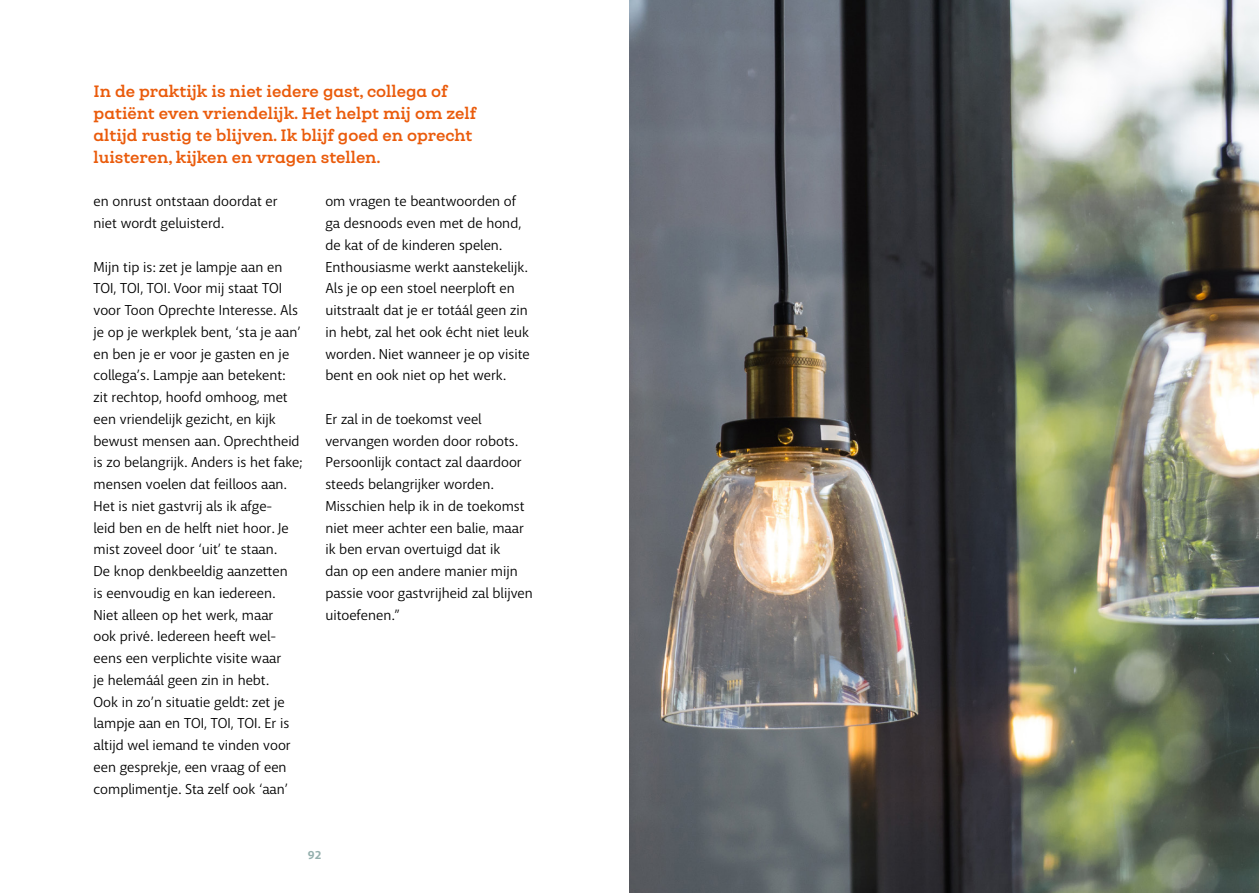
<style>
.page{position:relative;width:1259px;height:893px;background:#fff}
.page>*{position:absolute;margin:0;border:0;box-sizing:border-box;transform-origin:0 0}
.streamer{font:700 15.75px/21.8px "Queulat";color:#ea5b0b}
.brood{font:14.25px/21.8px "Macha";color:#000}
.t1{font:700 12px "Macha";color:#94afad}
</style>
<div class="page">
<img style="left:629px;top:0;width:630px;height:893px">
<p class="streamer" style="left:94px;top:80px;width:384px">In de praktijk is niet iedere gast, collega of patiënt even vriendelijk. Het helpt mij om zelf altijd rustig te blijven. Ik blijf goed en oprecht luisteren, kijken en vragen stellen.</p>
<p class="brood" style="left:94px;top:191px;width:186px">en onrust ontstaan doordat er niet wordt geluisterd.</p>
<p class="brood" style="left:94px;top:256px;width:210px">Mijn tip is: zet je lampje aan en<br>TOI, TOI, TOI. Voor mij staat TOI voor Toon Oprechte Interesse. Als je op je werkplek bent, ‘sta je aan’ en ben je er voor je gasten en je collega’s. Lampje aan betekent: zit rechtop, hoofd omhoog, met een vriendelijk gezicht, en kijk bewust mensen aan. Oprechtheid is zo belangrijk. Anders is het fake; mensen voelen dat feilloos aan.<br>Het is niet gastvrij als ik afge-<br>leid ben en de helft niet hoor. Je mist zoveel door ‘uit’ te staan.<br>De knop denkbeeldig aanzetten<br>is eenvoudig en kan iedereen.<br>Niet alleen op het werk, maar<br>ook privé. Iedereen heeft wel&shy;eens een verplichte visite waar<br>je helemáál geen zin in hebt.<br>Ook in zo’n situatie geldt: zet je lampje aan en TOI, TOI, TOI. Er is altijd wel iemand te vinden voor een gesprekje, een vraag of een complimentje. Sta zelf ook ‘aan’</p>
<p class="brood" style="left:325px;top:191px;width:206px">om vragen te beantwoorden of ga desnoods even met de hond, de kat of de kinderen spelen.<br>Enthousiasme werkt aanstekelijk.<br>Als je op een stoel neerploft en uitstraalt dat je er totáál geen zin in hebt, zal het ook écht niet leuk worden. Niet wanneer je op visite bent en ook niet op het werk.</p>
<p class="brood" style="left:325px;top:408px;width:209px">Er zal in de toekomst veel vervangen worden door robots.<br>Persoonlijk contact zal daardoor steeds belangrijker worden.<br>Misschien help ik in de toekomst niet meer achter een balie, maar ik ben ervan overtuigd dat ik<br>dan op een andere manier mijn passie voor gastvrijheid zal blijven uitoefenen.”</p>
<p class="t1" style="left:308px;top:847px;width:15px">92</p>
</div>
